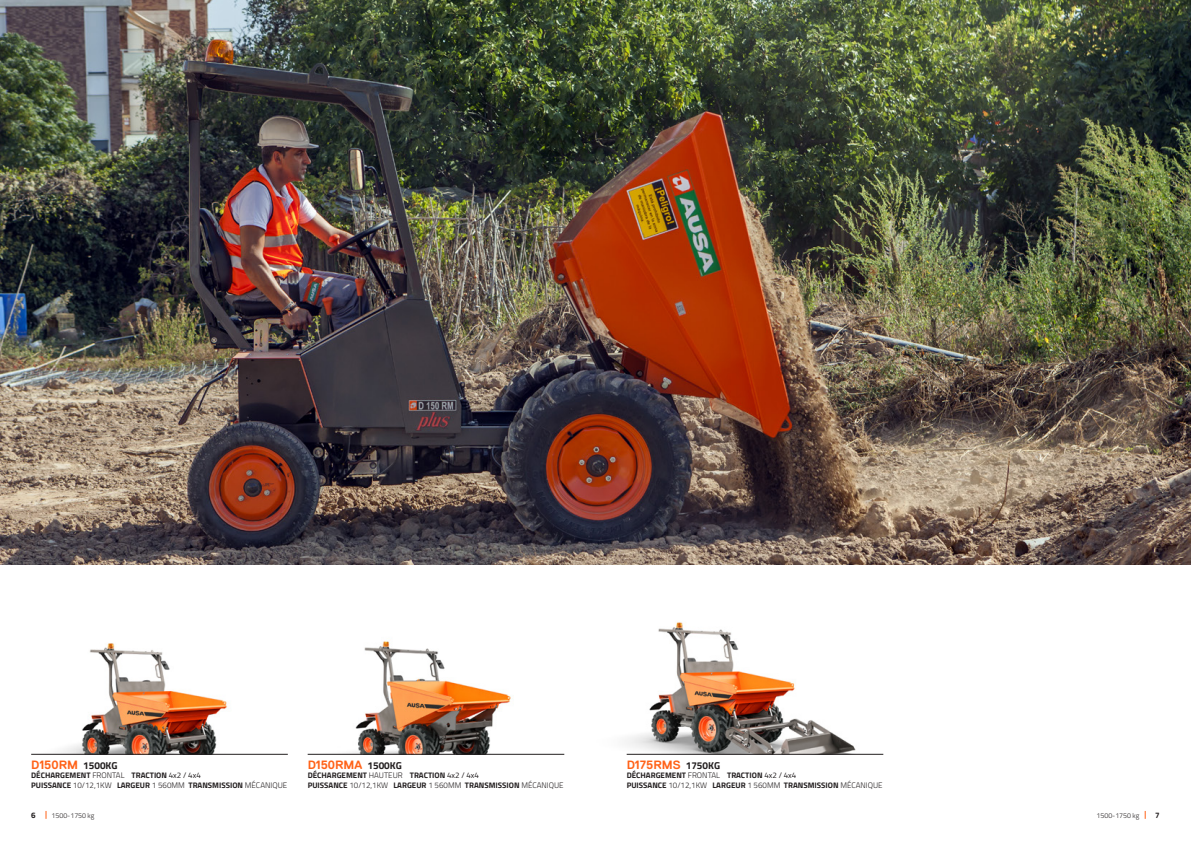
<style>
.page{position:relative;width:1191px;height:842px;background:#fff}
.page>*{position:absolute;margin:0;border:0;box-sizing:border-box;transform-origin:0 0}
.t1{font:700 12px "Replica";color:#ff6319}
.t2{font:700 8px/9.6px "Titillium Web";color:#231f20}
.t3{font:300 7px "Titillium Web";color:#231f20}
.s1{font-family:"Titillium Web";font-size:10px;color:#231f20}
.s2{font-weight:300}
.s3{font-weight:400}
</style>
<div class="page">
<img style="left:31px;top:643px;width:257px;height:111px">
<img style="left:308px;top:641px;width:256px;height:113px">
<img style="left:625px;top:622px;width:258px;height:132px">
<img style="left:0;top:0;width:1191px;height:564px">
<hr style="left:31px;top:754px;width:257px;height:1px;background:#231f20">
<hr style="left:308px;top:754px;width:256px;height:1px;background:#231f20">
<hr style="left:626px;top:754px;width:257px;height:1px;background:#231f20">
<h1 class="t1" style="left:31px;top:758px;width:88px">D150RM <span class="s1">1500KG</span></h1>
<h1 class="t1" style="left:308px;top:758px;width:96px">D150RMA <span class="s1">1500KG</span></h1>
<h1 class="t1" style="left:626px;top:758px;width:95px">D175RMS <span class="s1">1750KG</span></h1>
<p class="t2" style="left:31px;top:770px;width:257px">DÉCHARGEMENT <span class="s2">FRONTAL</span> TRACTION <span class="s3">4x2 / 4x4<br></span>PUISSANCE <span class="s2">10/12,1KW</span> LARGEUR <span class="s2">1 560MM</span> TRANSMISSION <span class="s2">MÉCANIQUE</span></p>
<p class="t2" style="left:308px;top:770px;width:257px">DÉCHARGEMENT <span class="s2">HAUTEUR</span> TRACTION <span class="s3">4x2 / 4x4<br></span>PUISSANCE <span class="s2">10/12,1KW</span> LARGEUR <span class="s2">1 560MM</span> TRANSMISSION <span class="s2">MÉCANIQUE</span></p>
<p class="t2" style="left:626px;top:770px;width:257px">DÉCHARGEMENT <span class="s2">FRONTAL</span> TRACTION <span class="s3">4x2 / 4x4<br></span>PUISSANCE <span class="s2">10/12,1KW</span> LARGEUR <span class="s2">1 560MM</span> TRANSMISSION <span class="s2">MÉCANIQUE</span></p>
<p class="t2" style="left:31px;top:810px;width:6px">6</p>
<p class="t3" style="left:52px;top:810px;width:44px">1500-1750 kg</p>
<p class="t3" style="left:1096px;top:810px;width:44px">1500-1750 kg</p>
<p class="t2" style="left:1155px;top:810px;width:6px">7</p>
</div>
